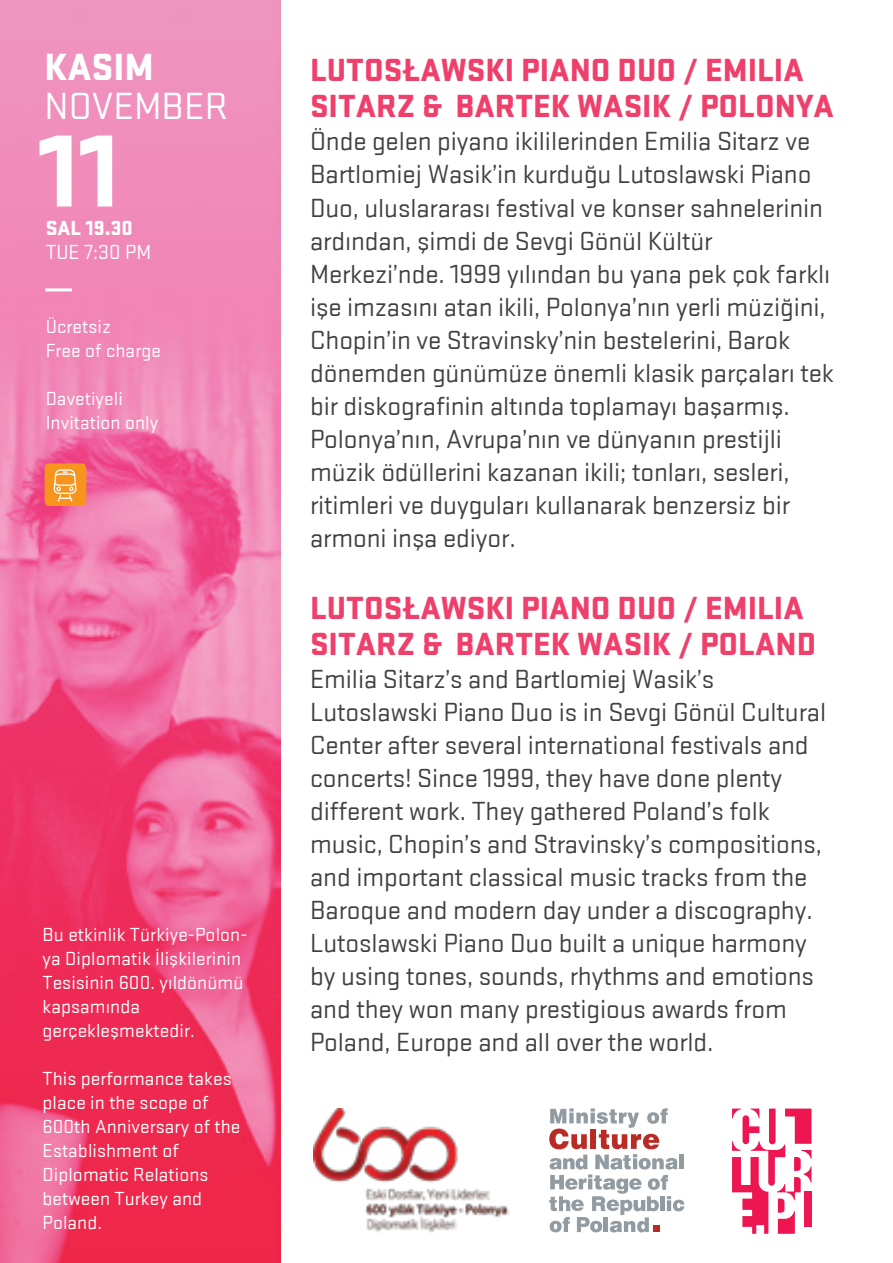
<style>
.page{position:relative;width:893px;height:1263px;background:#fff}
.page>*{position:absolute;margin:0;border:0;box-sizing:border-box;transform-origin:0 0}
.t1{font:900 106.5px "Stratum No 1";color:#fff}
.t2{font:39px "Stratum No 1";color:#fff}
.t3{font:900 39px "Stratum No 1";color:#fff}
.t4{font:900 33px/36px "Stratum No 1";color:#ef3f6b}
.t5{font:27px/33px "Stratum No 1";letter-spacing:-.005em;color:#414042}
.t6{font:21px "Stratum No 1";color:#fff}
.t7{font:900 21px "Stratum No 1";color:#fff}
.t8{font:19.5px/24px "Stratum No 1";letter-spacing:.005em;color:#fff}
</style>
<div class="page">
<img style="left:0;top:0;width:281px;height:1262px">
<hr style="left:45px;top:288px;width:27px;height:3px;background:#fff">
<svg style="left:45px;top:463px;width:41px;height:43px;background:#f79f3b"></svg>
<img style="left:313px;top:1108px;width:197px;height:125px">
<svg style="left:549px;top:1108px;width:135px;height:124px"></svg>
<svg style="left:732px;top:1108px;width:79px;height:125px"></svg>
<h2 class="t3" style="left:45px;top:45px;width:111px">KASIM</h2>
<h2 class="t2" style="left:45px;top:85px;width:185px">NOVEMBER</h2>
<h1 class="t1" style="left:38px;top:111px;width:83px">11</h1>
<p class="t7" style="left:46px;top:216px;width:89px">SAL 19.30</p>
<p class="t6" style="left:46px;top:241px;width:107px">TUE 7:30 PM</p>
<p class="t8" style="left:46px;top:315px;width:117px">Ücretsiz<br>Free of charge</p>
<p class="t8" style="left:46px;top:387px;width:114px">Davetiyeli<br>Invitation only</p>
<p class="t8" style="left:43px;top:922px;width:207px">Bu etkinlik Türkiye-Polon&shy;ya Diplomatik İlişkilerinin<br>Tesisinin 600. yıldönümü kapsamında gerçekleşmektedir.</p>
<p class="t8" style="left:43px;top:1066px;width:199px">This performance takes place in the scope of<br>600th Anniversary of the<br>Establishment of<br>Diplomatic Relations between Turkey and<br>Poland.</p>
<p class="t4" style="left:310px;top:52px;width:525px">LUTOSŁAWSKI PIANO DUO / EMILIA<br>SITARZ &amp; BARTEK WASIK / POLONYA</p>
<p class="t5" style="left:310px;top:125px;width:525px">Önde gelen piyano ikililerinden Emilia Sitarz ve Bartlomiej Wasik’in kurduğu Lutoslawski Piano Duo, uluslararası festival ve konser sahnelerinin ardından, şimdi de Sevgi Gönül Kültür Merkezi’nde. 1999 yılından bu yana pek çok farklı işe imzasını atan ikili, Polonya’nın yerli müziğini, Chopin’in ve Stravinsky’nin bestelerini, Barok dönemden günümüze önemli klasik parçaları tek bir diskografinin altında toplamayı başarmış.<br>Polonya’nın, Avrupa’nın ve dünyanın prestijli müzik ödüllerini kazanan ikili; tonları, sesleri, ritimleri ve duyguları kullanarak benzersiz bir armoni inşa ediyor.</p>
<p class="t4" style="left:310px;top:589px;width:508px">LUTOSŁAWSKI PIANO DUO / EMILIA<br>SITARZ &amp; BARTEK WASIK / POLAND</p>
<p class="t5" style="left:310px;top:662px;width:518px">Emilia Sitarz’s and Bartlomiej Wasik’s Lutoslawski Piano Duo is in Sevgi Gönül Cultural Center after several international festivals and concerts! Since 1999, they have done plenty different work. They gathered Poland’s folk music, Chopin’s and Stravinsky’s compositions, and important classical music tracks from the Baroque and modern day under a discography.<br>Lutoslawski Piano Duo built a unique harmony by using tones, sounds, rhythms and emotions and they won many prestigious awards from Poland, Europe and all over the world.</p>
</div>
